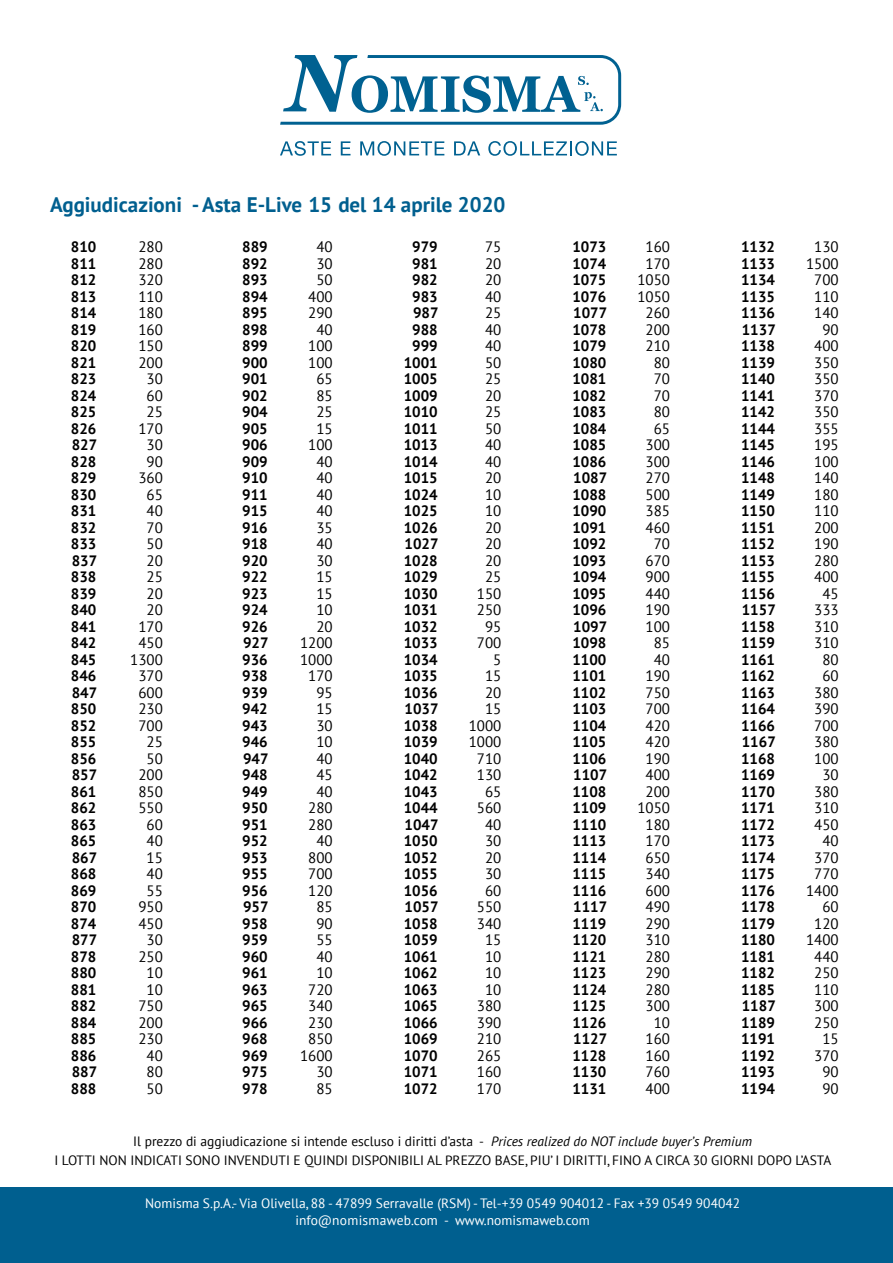
<style>
.page{position:relative;width:893px;height:1263px;background:#fff}
.page>*{position:absolute;margin:0;border:0;box-sizing:border-box;transform-origin:0 0}
.t1{font:700 21px "PT Sans";color:#005f8f}
.t2{font:700 15px/16.5px "PT Sans";color:#000;text-align:justify}
.t3{font:15px/16.5px "PT Sans";color:#000;text-align:right}
.t4{font:13.5px/19.5px "PT Sans";color:#000;text-align:center}
.t5{font:13.5px/16.5px "PT Sans";color:#fff;text-align:center}
.s1{font-style:italic}
</style>
<div class="page">
<div style="left:0;top:1187px;width:893px;height:76px;background:#005f8f"></div>
<svg style="left:280px;top:141px;width:51px;height:15px"></svg>
<svg style="left:341px;top:141px;width:9px;height:14px"></svg>
<svg style="left:360px;top:141px;width:84px;height:15px"></svg>
<svg style="left:454px;top:141px;width:26px;height:14px"></svg>
<svg style="left:488px;top:141px;width:129px;height:15px"></svg>
<svg style="left:280px;top:55px;width:341px;height:70px"></svg>
<h1 class="t1" style="left:50px;top:191px;width:457px">Aggiudicazioni - Asta E-Live 15 del 14 aprile 2020</h1>
<p class="t2" style="left:572px;top:238px;width:36px">1073<br>1074<br>1075<br>1076<br>1077<br>1078<br>1079<br>1080<br>1081<br>1082<br>1083<br>1084<br>1085<br>1086<br>1087<br>1088<br>1090<br>1091<br>1092<br>1093<br>1094<br>1095<br>1096<br>1097<br>1098<br>1100<br>1101<br>1102<br>1103<br>1104<br>1105<br>1106<br>1107<br>1108<br>1109<br>1110<br>1113<br>1114<br>1115<br>1116<br>1117<br>1119<br>1120<br>1121<br>1123<br>1124<br>1125<br>1126<br>1127<br>1128<br>1130<br>1131</p>
<p class="t3" style="left:806px;top:238px;width:34px">130<br>1500<br>700<br>110<br>140<br>90<br>400<br>350<br>350<br>370<br>350<br>355<br>195<br>100<br>140<br>180<br>110<br>200<br>190<br>280<br>400<br>45<br>333<br>310<br>310<br>80<br>60<br>380<br>390<br>700<br>380<br>100<br>30<br>380<br>310<br>450<br>40<br>370<br>770<br>1400<br>60<br>120<br>1400<br>440<br>250<br>110<br>300<br>250<br>15<br>370<br>90<br>90</p>
<p class="t2" style="left:404px;top:238px;width:36px;text-align:right">979<br>981<br>982<br>983<br>987<br>988<br>999<br>1001<br>1005<br>1009<br>1010<br>1011<br>1013<br>1014<br>1015<br>1024<br>1025<br>1026<br>1027<br>1028<br>1029<br>1030<br>1031<br>1032<br>1033<br>1034<br>1035<br>1036<br>1037<br>1038<br>1039<br>1040<br>1042<br>1043<br>1044<br>1047<br>1050<br>1052<br>1055<br>1056<br>1057<br>1058<br>1059<br>1061<br>1062<br>1063<br>1065<br>1066<br>1069<br>1070<br>1071<br>1072</p>
<p class="t3" style="left:637px;top:238px;width:34px">160<br>170<br>1050<br>1050<br>260<br>200<br>210<br>80<br>70<br>70<br>80<br>65<br>300<br>300<br>270<br>500<br>385<br>460<br>70<br>670<br>900<br>440<br>190<br>100<br>85<br>40<br>190<br>750<br>700<br>420<br>420<br>190<br>400<br>200<br>1050<br>180<br>170<br>650<br>340<br>600<br>490<br>290<br>310<br>280<br>290<br>280<br>300<br>10<br>160<br>160<br>760<br>400</p>
<p class="t2" style="left:71px;top:238px;width:28px">810<br>811<br>812<br>813<br>814<br>819<br>820<br>821<br>823<br>824<br>825<br>826<br>827<br>828<br>829<br>830<br>831<br>832<br>833<br>837<br>838<br>839<br>840<br>841<br>842<br>845<br>846<br>847<br>850<br>852<br>855<br>856<br>857<br>861<br>862<br>863<br>865<br>867<br>868<br>869<br>870<br>874<br>877<br>878<br>880<br>881<br>882<br>884<br>885<br>886<br>887<br>888</p>
<p class="t3" style="left:130px;top:238px;width:34px">280<br>280<br>320<br>110<br>180<br>160<br>150<br>200<br>30<br>60<br>25<br>170<br>30<br>90<br>360<br>65<br>40<br>70<br>50<br>20<br>25<br>20<br>20<br>170<br>450<br>1300<br>370<br>600<br>230<br>700<br>25<br>50<br>200<br>850<br>550<br>60<br>40<br>15<br>40<br>55<br>950<br>450<br>30<br>250<br>10<br>10<br>750<br>200<br>230<br>40<br>80<br>50</p>
<p class="t2" style="left:242px;top:238px;width:28px">889<br>892<br>893<br>894<br>895<br>898<br>899<br>900<br>901<br>902<br>904<br>905<br>906<br>909<br>910<br>911<br>915<br>916<br>918<br>920<br>922<br>923<br>924<br>926<br>927<br>936<br>938<br>939<br>942<br>943<br>946<br>947<br>948<br>949<br>950<br>951<br>952<br>953<br>955<br>956<br>957<br>958<br>959<br>960<br>961<br>963<br>965<br>966<br>968<br>969<br>975<br>978</p>
<p class="t3" style="left:300px;top:238px;width:34px">40<br>30<br>50<br>400<br>290<br>40<br>100<br>100<br>65<br>85<br>25<br>15<br>100<br>40<br>40<br>40<br>40<br>35<br>40<br>30<br>15<br>15<br>10<br>20<br>1200<br>1000<br>170<br>95<br>15<br>30<br>10<br>40<br>45<br>40<br>280<br>280<br>40<br>800<br>700<br>120<br>85<br>90<br>55<br>40<br>10<br>720<br>340<br>230<br>850<br>1600<br>30<br>85</p>
<p class="t3" style="left:469px;top:238px;width:34px">75<br>20<br>20<br>40<br>25<br>40<br>40<br>50<br>25<br>20<br>25<br>50<br>40<br>40<br>20<br>10<br>10<br>20<br>20<br>20<br>25<br>150<br>250<br>95<br>700<br>5<br>15<br>20<br>15<br>1000<br>1000<br>710<br>130<br>65<br>560<br>40<br>30<br>20<br>30<br>60<br>550<br>340<br>15<br>10<br>10<br>10<br>380<br>390<br>210<br>265<br>160<br>170</p>
<p class="t2" style="left:741px;top:238px;width:36px">1132<br>1133<br>1134<br>1135<br>1136<br>1137<br>1138<br>1139<br>1140<br>1141<br>1142<br>1144<br>1145<br>1146<br>1148<br>1149<br>1150<br>1151<br>1152<br>1153<br>1155<br>1156<br>1157<br>1158<br>1159<br>1161<br>1162<br>1163<br>1164<br>1166<br>1167<br>1168<br>1169<br>1170<br>1171<br>1172<br>1173<br>1174<br>1175<br>1176<br>1178<br>1179<br>1180<br>1181<br>1182<br>1185<br>1187<br>1189<br>1191<br>1192<br>1193<br>1194</p>
<p class="t4" style="left:54px;top:1131px;width:778px">Il prezzo di aggiudicazione si intende escluso i diritti d’asta - <span class="s1">Prices realized do NOT include buyer’s Premium<br></span>I LOTTI NON INDICATI SONO INVENDUTI E QUINDI DISPONIBILI AL PREZZO BASE, PIU’ I DIRITTI, FINO A CIRCA 30 GIORNI DOPO L’ASTA</p>
<p class="t5" style="left:145px;top:1195px;width:596px">Nomisma S.p.A.- Via Olivella, 88 - 47899 Serravalle (RSM) - Tel-+39 0549 904012 - Fax +39 0549 904042 info@nomismaweb.com - www.nomismaweb.com</p>
</div>
